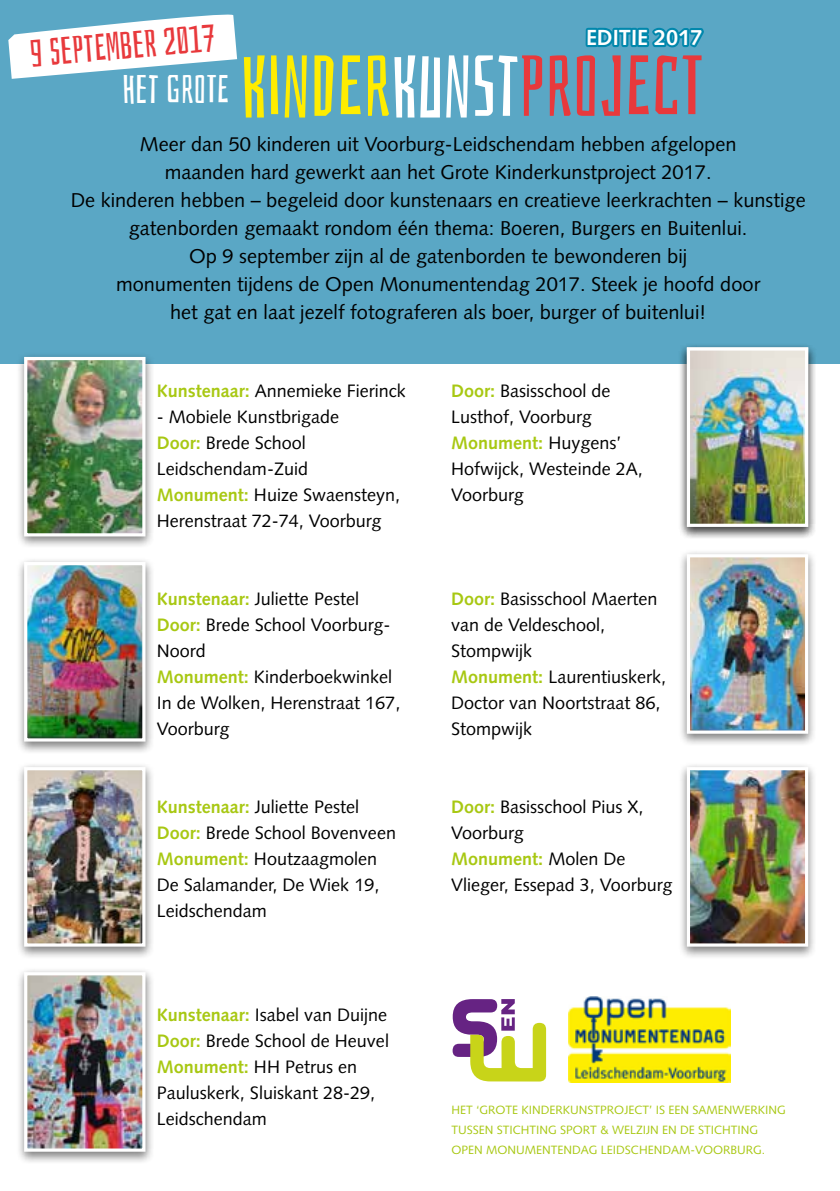
<style>
.page{position:relative;width:840px;height:1191px;background:#fff}
.page>*{position:absolute;margin:0;border:0;box-sizing:border-box;transform-origin:0 0}
.t1{font:85px "Bahiana";color:#e8393c}
.t2{font:39.4px "Bahiana";color:#fff}
.t3{font:37.6px "Bahiana";color:#e8393c}
.t4{font:700 21.8px "Syntax LT Std";color:#fff}
.t5{font:20px/28px "Syntax LT Std";color:#000;text-align:center}
.t6{font:18px/26px "Syntax LT Std";color:#000}
.t7{font:12px/20px "Syntax LT Std";color:#a8c813}
.s1{color:#ffed00}
.s2{color:#fff}
.s3{font-weight:700;color:#a8c813}
</style>
<div class="page">
<div style="left:0;top:0;width:839px;height:364px;background:#5aa7c5"></div>
<img style="left:568px;top:996px;width:162px;height:86px">
<svg style="left:452px;top:999px;width:93px;height:82px"></svg>
<div style="left:16px;top:557px;width:139px;height:197px;background:#000;opacity:.5"></div>
<img style="left:28px;top:566px;width:113px;height:171px">
<div style="left:24px;top:562px;width:121px;height:179px;border:3px solid #fff"></div>
<div style="left:16px;top:762px;width:139px;height:197px;background:#000;opacity:.5"></div>
<img style="left:28px;top:771px;width:113px;height:171px">
<div style="left:24px;top:767px;width:121px;height:179px;border:3px solid #fff"></div>
<div style="left:16px;top:967px;width:139px;height:197px;background:#000;opacity:.5"></div>
<img style="left:28px;top:976px;width:113px;height:171px">
<div style="left:24px;top:972px;width:121px;height:179px;border:3px solid #fff"></div>
<div style="left:678px;top:549px;width:139px;height:198px;background:#000;opacity:.5"></div>
<img style="left:690px;top:558px;width:113px;height:171px">
<div style="left:686px;top:554px;width:121px;height:179px;border:3px solid #fff"></div>
<div style="left:678px;top:762px;width:139px;height:197px;background:#000;opacity:.5"></div>
<img style="left:690px;top:771px;width:113px;height:171px">
<div style="left:686px;top:767px;width:121px;height:179px;border:3px solid #fff"></div>
<div style="left:16px;top:352px;width:139px;height:197px;background:#000;opacity:.5"></div>
<img style="left:28px;top:361px;width:113px;height:171px">
<div style="left:24px;top:357px;width:121px;height:179px;border:3px solid #fff"></div>
<svg style="left:8px;top:14px;width:229px;height:65px"></svg>
<svg style="left:585px;top:27px;width:119px;height:21px"></svg>
<div style="left:678px;top:343px;width:139px;height:197px;background:#000;opacity:.5"></div>
<img style="left:690px;top:351px;width:113px;height:172px">
<div style="left:686px;top:347px;width:121px;height:180px;border:3px solid #fff"></div>
<h3 class="t3" style="left:28px;top:25px;width:186px;rotate:-5deg">9 SEPTEMBER 2017</h3>
<p class="t4" style="left:585px;top:25px;width:118px">EDITIE 2017</p>
<h1 class="t1" style="left:240px;top:21px;width:464px"><span class="s1">KINDER</span><span class="s2">KUNST</span>PROJECT</h1>
<h2 class="t2" style="left:122px;top:59px;width:108px">HET GROTE</h2>
<p class="t5" style="left:71px;top:130px;width:736px">Meer dan 50 kinderen uit Voorburg-Leidschendam hebben afgelopen<br>maanden hard gewerkt aan het Grote Kinderkunstproject 2017.<br>De kinderen hebben – begeleid door kunstenaars en creatieve leerkrachten – kunstige gatenborden gemaakt rondom één thema: Boeren, Burgers en Buitenlui.<br>Op 9 september zijn al de gatenborden te bewonderen bij<br>monumenten tijdens de Open Monumentendag 2017. Steek je hoofd door<br>het gat en laat jezelf fotograferen als boer, burger of buitenlui!</p>
<p class="t6" style="left:157px;top:378px;width:250px"><span class="s3">Kunstenaar:</span> Annemieke Fierinck</p>
<p class="t6" style="left:157px;top:403px;width:245px">- Mobiele Kunstbrigade<br><span class="s3">Door:</span> Brede School<br>Leidschendam-Zuid<br><span class="s3">Monument:</span> Huize Swaensteyn,<br>Herenstraat 72-74, Voorburg</p>
<p class="t6" style="left:157px;top:585px;width:245px"><span class="s3">Kunstenaar:</span> Juliette Pestel<br><span class="s3">Door:</span> Brede School Voorburg-<br>Noord<br><span class="s3">Monument:</span> Kinderboekwinkel<br>In de Wolken, Herenstraat 167,<br>Voorburg</p>
<p class="t6" style="left:157px;top:793px;width:240px"><span class="s3">Kunstenaar:</span> Juliette Pestel<br><span class="s3">Door:</span> Brede School Bovenveen<br><span class="s3">Monument:</span> Houtzaagmolen<br>De Salamander, De Wiek 19,<br>Leidschendam</p>
<p class="t6" style="left:157px;top:1001px;width:233px"><span class="s3">Kunstenaar:</span> Isabel van Duijne<br><span class="s3">Door:</span> Brede School de Heuvel<br><span class="s3">Monument:</span> HH Petrus en<br>Pauluskerk, Sluiskant 28-29,<br>Leidschendam</p>
<p class="t6" style="left:451px;top:377px;width:193px"><span class="s3">Door:</span> Basisschool de<br>Lusthof, Voorburg<br><span class="s3">Monument:</span> Huygens’<br>Hofwijck, Westeinde 2A,<br>Voorburg</p>
<p class="t6" style="left:451px;top:585px;width:216px"><span class="s3">Door:</span> Basisschool Maerten van de Veldeschool,<br>Stompwijk<br><span class="s3">Monument:</span> Laurentiuskerk,<br>Doctor van Noortstraat 86,<br>Stompwijk</p>
<p class="t6" style="left:451px;top:793px;width:223px"><span class="s3">Door:</span> Basisschool Pius X,<br>Voorburg<br><span class="s3">Monument:</span> Molen De<br>Vlieger, Essepad 3, Voorburg</p>
<p class="t7" style="left:451px;top:1100px;width:336px">HET ‘GROTE KINDERKUNSTPROJECT’ IS EEN SAMENWERKING<br>TUSSEN STICHTING SPORT &amp; WELZIJN EN DE STICHTING<br>OPEN MONUMENTENDAG LEIDSCHENDAM-VOORBURG.</p>
</div>
